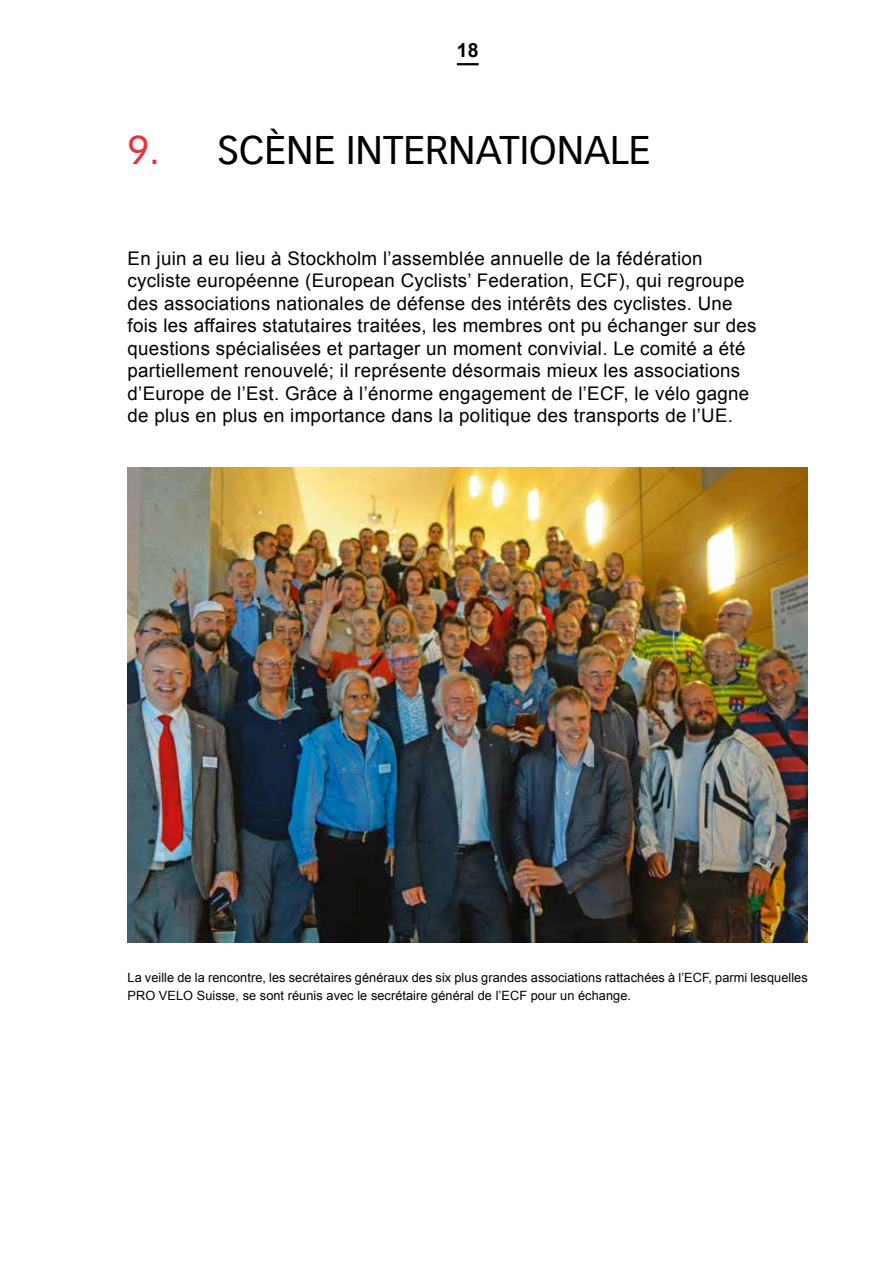
<style>
.page{position:relative;width:893px;height:1263px;background:#fff}
.page>*{position:absolute;margin:0;border:0;box-sizing:border-box;transform-origin:0 0}
.t1{font:39px "Vectora LH";color:#000}
.t2{font:700 19.5px "Arial";color:#000}
.t3{font:18.75px/22.5px "Arial";letter-spacing:.015em;color:#000}
.t4{font:12.75px/18px "Arial";letter-spacing:.005em;color:#000}
.s1{color:#e7343f}
</style>
<div class="page">
<hr style="left:457px;top:63px;width:22px;height:2px;background:#000">
<img style="left:128px;top:467px;width:680px;height:475px">
<p class="t2" style="left:457px;top:37px;width:23px">18</p>
<h1 class="t1" style="left:128px;top:128px;width:525px"><span class="s1">9.</span> SCÈNE INTERNATIONALE</h1>
<p class="t3" style="left:128px;top:247px;width:631px">En juin a eu lieu à Stockholm l’assemblée annuelle de la fédération cycliste européenne (European Cyclists’ Federation, ECF), qui regroupe des associations nationales de défense des intérêts des cyclistes. Une fois les affaires statutaires traitées, les membres ont pu échanger sur des questions spécialisées et partager un moment convivial. Le comité a été partiellement renouvelé; il représente désormais mieux les associations d’Europe de l’Est. Grâce à l’énorme engagement de l’ECF, le vélo gagne de plus en plus en importance dans la politique des transports de l’UE.</p>
<p class="t4" style="left:128px;top:968px;width:682px">La veille de la rencontre, les secrétaires généraux des six plus grandes associations rattachées à l’ECF, parmi lesquelles<br>PRO VELO Suisse, se sont réunis avec le secrétaire général de l’ECF pour un échange.</p>
</div>
